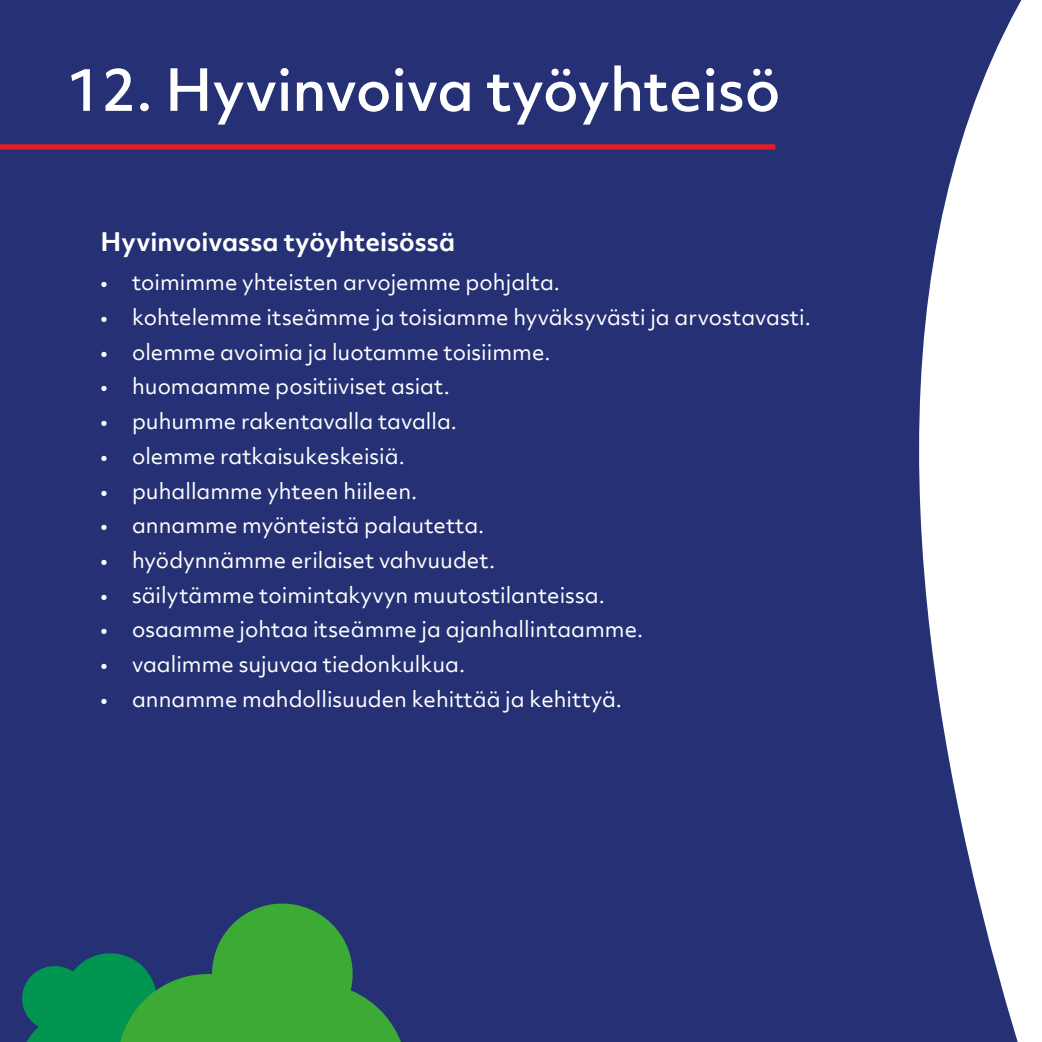
<style>
.page{position:relative;width:1042px;height:1042px;background:#fff}
.page>*{position:absolute;margin:0;border:0;box-sizing:border-box;transform-origin:0 0}
.otsikko{font:500 56px "Objektiv Mk 2";color:#fff}
.t1{font:700 24.5px "Objektiv Mk 2";color:#fff}
.t2{font:21px "Objektiv Mk 2";color:#fff}
</style>
<div class="page">
<div style="left:0;top:0;width:1022px;height:1042px;background:#253174"></div>
<div style="left:0;top:144px;width:775px;height:5px;background:#e21f26"></div>
<svg style="left:15px;top:572px;width:392px;height:470px;background:#25456a"></svg>
<p class="otsikko" style="left:67px;top:51px;width:715px">12. Hyvinvoiva työyhteisö</p>
<p class="t1" style="left:101px;top:224px;width:356px">Hyvinvoivassa työyhteisössä</p>
<p class="t2" style="left:101px;top:268px;width:461px">• toimimme yhteisten arvojemme pohjalta.</p>
<p class="t2" style="left:101px;top:303px;width:712px">• kohtelemme itseämme ja toisiamme hyväksyvästi ja arvostavasti.</p>
<p class="t2" style="left:101px;top:337px;width:451px">• olemme avoimia ja luotamme toisiimme.</p>
<p class="t2" style="left:101px;top:372px;width:351px">• huomaamme positiiviset asiat.</p>
<p class="t2" style="left:101px;top:407px;width:358px">• puhumme rakentavalla tavalla.</p>
<p class="t2" style="left:101px;top:441px;width:306px">• olemme ratkaisukeskeisiä.</p>
<p class="t2" style="left:101px;top:476px;width:318px">• puhallamme yhteen hiileen.</p>
<p class="t2" style="left:101px;top:511px;width:385px">• annamme myönteistä palautetta.</p>
<p class="t2" style="left:101px;top:545px;width:396px">• hyödynnämme erilaiset vahvuudet.</p>
<p class="t2" style="left:101px;top:580px;width:506px">• säilytämme toimintakyvyn muutostilanteissa.</p>
<p class="t2" style="left:101px;top:615px;width:544px">• osaamme johtaa itseämme ja ajanhallintaamme.</p>
<p class="t2" style="left:101px;top:650px;width:366px">• vaalimme sujuvaa tiedonkulkua.</p>
<p class="t2" style="left:101px;top:684px;width:523px">• annamme mahdollisuuden kehittää ja kehittyä.</p>
</div>
